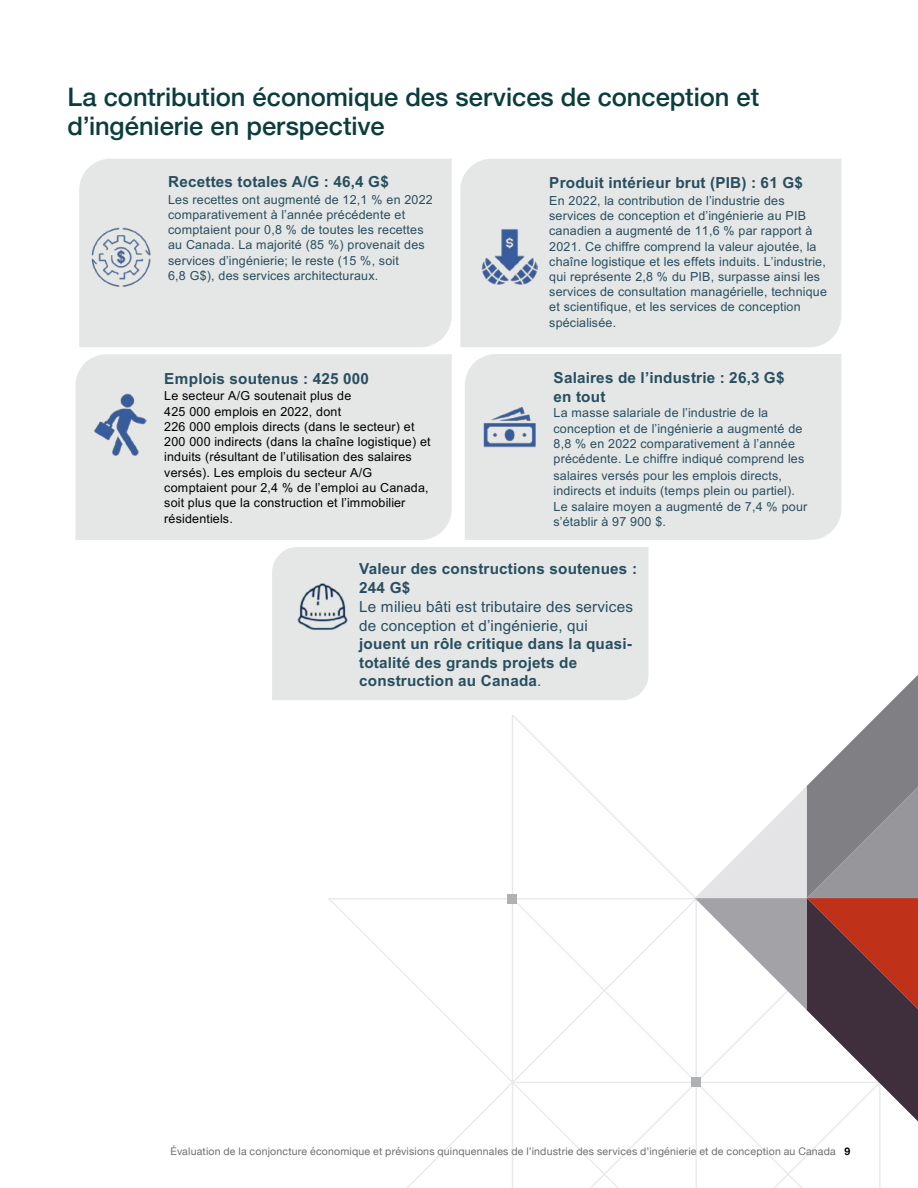
<style>
.page{position:relative;width:918px;height:1188px;background:#fff}
.page>*{position:absolute;margin:0;border:0;box-sizing:border-box;transform-origin:0 0}
.t1{font:500 25.5px/29.2px "Helvetica Neue";color:#0b3d3d}
.t2{font:700 15.3px/19.4px "Arial";letter-spacing:.015em;color:#284e60}
.t3{font:15.3px/19.4px "Arial";letter-spacing:.015em;color:#284e60}
.t4{font:12.45px/15.3px "Arial";letter-spacing:.015em;color:#284e60}
.t5{font:12.45px/15.3px "Arial";letter-spacing:.015em;color:#000}
.t6{font:10.5px "Helvetica Neue";letter-spacing:.02em;color:#6d6e71}
.s1{font-weight:400}
.s2{font-weight:700;color:#000}
</style>
<div class="page">
<svg style="left:329px;top:715px;width:589px;height:473px"></svg>
<div style="left:692px;top:1078px;width:9px;height:9px;background:#afb1b4"></div>
<div style="left:507px;top:895px;width:9px;height:9px;background:#afb1b4"></div>
<div style="left:272px;top:547px;width:377px;height:153px;background:#e5e7e6"></div>
<div style="left:75px;top:354px;width:377px;height:186px;background:#e5e7e6"></div>
<img style="left:94px;top:393px;width:52px;height:62px">
<div style="left:465px;top:354px;width:376px;height:186px;background:#e5e7e6"></div>
<img style="left:482px;top:399px;width:56px;height:56px">
<div style="left:460px;top:159px;width:381px;height:188px;background:#e5e7e6"></div>
<img style="left:482px;top:229px;width:56px;height:55px">
<div style="left:79px;top:159px;width:373px;height:188px;background:#e5e7e6"></div>
<img style="left:88px;top:223px;width:68px;height:67px">
<img style="left:295px;top:579px;width:54px;height:54px">
<svg style="left:695px;top:675px;width:223px;height:446px"></svg>
<h1 class="t1" style="left:68px;top:80px;width:693px">La contribution économique des services de conception et d’ingénierie en perspective</h1>
<p class="t2" style="left:168px;top:172px;width:222px">Recettes totales A/G : 46,4 G$</p>
<p class="t4" style="left:168px;top:192px;width:266px">Les recettes ont augmenté de 12,1 % en 2022 comparativement à l’année précédente et comptaient pour 0,8 % de toutes les recettes au Canada. La majorité (85 %) provenait des services d’ingénierie; le reste (15 %, soit<br>6,8 G$), des services architecturaux.</p>
<p class="t2" style="left:164px;top:369px;width:206px">Emplois soutenus : 425 000</p>
<p class="t5" style="left:164px;top:388px;width:268px">Le secteur A/G soutenait plus de<br>425 000 emplois en 2022, dont<br>226 000 emplois directs (dans le secteur) et 200 000 indirects (dans la chaîne logistique) et induits (résultant de l’utilisation des salaires versés). Les emplois du secteur A/G comptaient pour 2,4 % de l’emploi au Canada, soit plus que la construction et l’immobilier résidentiels.</p>
<p class="t2" style="left:549px;top:173px;width:255px">Produit intérieur brut (PIB) : 61 G$</p>
<p class="t4" style="left:549px;top:193px;width:279px">En 2022, la contribution de l’industrie des services de conception et d’ingénierie au PIB canadien a augmenté de 11,6 % par rapport à 2021. Ce chiffre comprend la valeur ajoutée, la chaîne logistique et les effets induits. L’industrie, qui représente 2,8 % du PIB, surpasse ainsi les services de consultation managérielle, technique et scientifique, et les services de conception spécialisée.</p>
<p class="t2" style="left:554px;top:368px;width:233px">Salaires de l’industrie : 26,3 G$ en tout</p>
<p class="t4" style="left:554px;top:405px;width:252px">La masse salariale de l’industrie de la conception et de l’ingénierie a augmenté de 8,8 % en 2022 comparativement à l’année précédente. Le chiffre indiqué comprend les</p>
<p class="t4" style="left:554px;top:468px;width:255px">salaires versés pour les emplois directs, indirects et induits (temps plein ou partiel).<br>Le salaire moyen a augmenté de 7,4 % pour s’établir à 97 900 $.</p>
<p class="t2" style="left:359px;top:559px;width:279px">Valeur des constructions soutenues :<br>244 G$</p>
<p class="t3" style="left:359px;top:596px;width:275px">Le milieu bâti est tributaire des services de conception et d’ingénierie, qui</p>
<p class="t2" style="left:359px;top:634px;width:274px">jouent un rôle critique dans la quasi&shy;totalité des grands projets de</p>
<p class="t2" style="left:359px;top:672px;width:184px">construction au Canada<span class="s1">.</span></p>
<p class="t6" style="left:171px;top:1144px;width:681px">Évaluation de la conjoncture économique et prévisions quinquennales de l’industrie des services d’ingénierie et de conception au Canada <span class="s2">9</span></p>
</div>
